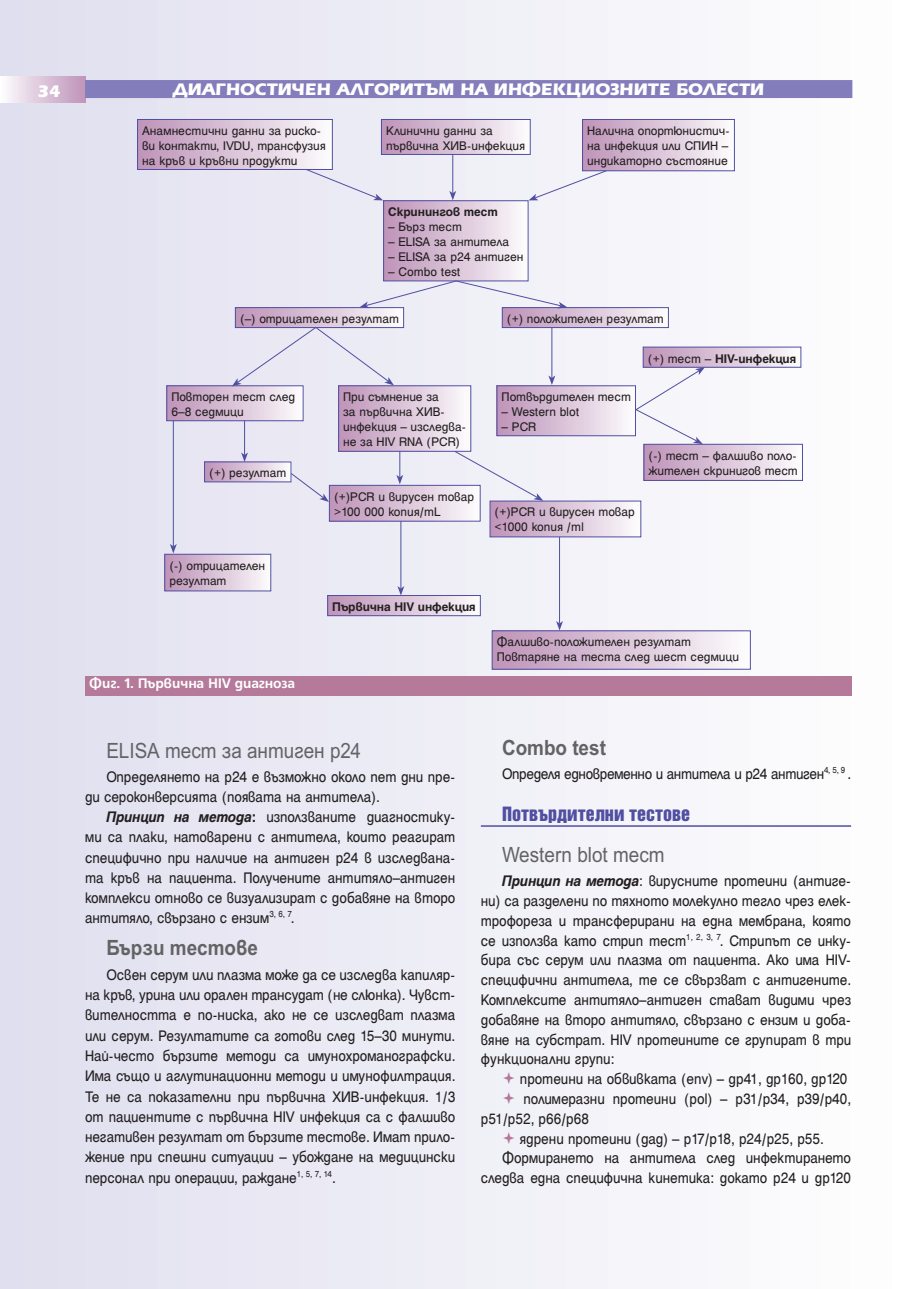
<style>
.page{position:relative;width:906px;height:1289px;background:#fff}
.page>*{position:absolute;margin:0;border:0;box-sizing:border-box;transform-origin:0 0}
.t1{font:21px "SP Ariel";color:#636366;scale:.9 1}
.t2{font:700 21px "SP Ariel";color:#636366;scale:.9 1}
.t3{font:700 18px "Erika Bg";color:#fff}
.t4{font:18px "Helvetica Inserat Cyr Upright";color:#504fa1}
.t5{font:16.5px/20.2px "Helen Bg";letter-spacing:-.005em;color:#231f20;text-align:justify;scale:.92 1}
.t6{font:700 15px "HS Grotesk Bg";letter-spacing:-.01em;color:#fff}
.t7{font:13.5px/15px "Helen Bg";color:#231f20}
.t8{font:700 13.5px "Helen Bg";color:#231f20}
.s1{font-weight:400}
.s2{font-weight:700;font-style:italic}
.s3{font-weight:700}
</style>
<div class="page">
<div style="left:1px;top:0;width:905px;height:1288px;background:linear-gradient(to right,#e0deef,#fefefe)"></div>
<div style="left:0;top:77px;width:85px;height:25px;background:linear-gradient(to right,#fdfcfd,#be94b9)"></div>
<div style="left:85px;top:80px;width:767px;height:18px;background:#837dbb"></div>
<div style="left:85px;top:676px;width:766px;height:19px;background:#b5799a"></div>
<div style="left:138px;top:119px;width:194px;height:50px;background:linear-gradient(to right,#bd92b8,#fbfafc)"></div>
<div style="left:137px;top:119px;width:196px;height:51px;border:1px solid #504fa1"></div>
<div style="left:383px;top:201px;width:145px;height:80px;background:linear-gradient(to right,#bd91b8,#fbfafc)"></div>
<div style="left:383px;top:200px;width:145px;height:81px;border:1px solid #504fa1"></div>
<div style="left:582px;top:119px;width:152px;height:52px;background:linear-gradient(to right,#bd91b8,#fbf9fb)"></div>
<div style="left:582px;top:119px;width:153px;height:52px;border:1px solid #504fa1"></div>
<div style="left:381px;top:119px;width:149px;height:35px;background:linear-gradient(to right,#bd92b8,#fbfafc)"></div>
<div style="left:381px;top:119px;width:149px;height:36px;border:1px solid #504fa1"></div>
<div style="left:167px;top:386px;width:136px;height:35px;background:linear-gradient(to right,#bd92b8,#fbf9fb)"></div>
<div style="left:166px;top:385px;width:137px;height:36px;border:1px solid #504fa1"></div>
<div style="left:204px;top:462px;width:87px;height:20px;background:linear-gradient(to right,#bd92b8,#fbf9fb)"></div>
<div style="left:204px;top:461px;width:87px;height:21px;border:1px solid #504fa1"></div>
<div style="left:165px;top:554px;width:106px;height:37px;background:linear-gradient(to right,#bd92b8,#fbf9fb)"></div>
<div style="left:164px;top:554px;width:107px;height:37px;border:1px solid #504fa1"></div>
<div style="left:338px;top:386px;width:133px;height:65px;background:linear-gradient(to right,#bd91b8,#fcfafc)"></div>
<div style="left:338px;top:385px;width:133px;height:66px;border:1px solid #504fa1"></div>
<div style="left:329px;top:485px;width:151px;height:36px;background:linear-gradient(to right,#bd92b8,#fcfafc)"></div>
<div style="left:329px;top:485px;width:151px;height:36px;border:1px solid #504fa1"></div>
<div style="left:328px;top:595px;width:152px;height:20px;background:linear-gradient(to right,#bd92b8,#fbf9fb)"></div>
<div style="left:327px;top:595px;width:154px;height:21px;border:1px solid #504fa1"></div>
<div style="left:490px;top:501px;width:151px;height:36px;background:linear-gradient(to right,#bd92b8,#fcfafc)"></div>
<div style="left:489px;top:500px;width:152px;height:37px;border:1px solid #504fa1"></div>
<div style="left:492px;top:631px;width:258px;height:38px;background:linear-gradient(to right,#bd92b8,#fbfafc)"></div>
<div style="left:492px;top:630px;width:258px;height:39px;border:1px solid #504fa1"></div>
<div style="left:497px;top:386px;width:138px;height:50px;background:linear-gradient(to right,#bd92b8,#fbf9fb)"></div>
<div style="left:496px;top:385px;width:140px;height:51px;border:1px solid #504fa1"></div>
<div style="left:643px;top:347px;width:158px;height:20px;background:linear-gradient(to right,#bd92b8,#fbf9fc)"></div>
<div style="left:643px;top:347px;width:158px;height:20px;border:1px solid #504fa1"></div>
<div style="left:644px;top:444px;width:158px;height:36px;background:linear-gradient(to right,#bd92b8,#fbf9fb)"></div>
<div style="left:643px;top:444px;width:160px;height:37px;border:1px solid #504fa1"></div>
<div style="left:235px;top:307px;width:168px;height:20px;background:linear-gradient(to right,#bd92b8,#fbf9fb)"></div>
<div style="left:235px;top:307px;width:169px;height:21px;border:1px solid #504fa1"></div>
<div style="left:502px;top:307px;width:166px;height:20px;background:linear-gradient(to right,#bd92b8,#fbf9fb)"></div>
<div style="left:502px;top:307px;width:167px;height:21px;border:1px solid #504fa1"></div>
<svg style="left:305px;top:168px;width:78px;height:32px;background:#e3e2f0"></svg>
<svg style="left:528px;top:170px;width:79px;height:30px"></svg>
<hr style="left:452px;top:154px;width:1px;height:39px;background:#504fa1">
<svg style="left:449px;top:191px;width:7px;height:9px"></svg>
<svg style="left:359px;top:280px;width:208px;height:28px"></svg>
<svg style="left:232px;top:326px;width:162px;height:60px;background:#e2e0ef"></svg>
<hr style="left:551px;top:327px;width:1px;height:51px;background:#504fa1">
<svg style="left:548px;top:375px;width:7px;height:10px"></svg>
<svg style="left:634px;top:367px;width:71px;height:77px"></svg>
<hr style="left:173px;top:421px;width:1px;height:125px;background:#504fa1">
<svg style="left:170px;top:544px;width:7px;height:9px"></svg>
<hr style="left:244px;top:421px;width:1px;height:34px;background:#504fa1">
<svg style="left:241px;top:452px;width:7px;height:10px"></svg>
<svg style="left:396px;top:451px;width:7px;height:33px"></svg>
<svg style="left:454px;top:450px;width:89px;height:51px"></svg>
<svg style="left:290px;top:472px;width:39px;height:30px"></svg>
<hr style="left:400px;top:521px;width:1px;height:67px;background:#504fa1">
<svg style="left:397px;top:586px;width:7px;height:9px"></svg>
<hr style="left:559px;top:537px;width:1px;height:86px;background:#504fa1">
<svg style="left:556px;top:621px;width:7px;height:9px"></svg>
<hr style="left:481px;top:825px;width:370px;height:1px;background:#504fa1">
<svg style="left:503px;top:1072px;width:11px;height:12px"></svg>
<svg style="left:503px;top:1091px;width:11px;height:12px"></svg>
<svg style="left:503px;top:1131px;width:11px;height:12px"></svg>
<p class="t3" style="left:37px;top:85px;width:25px">34</p>
<p class="t3" style="left:172px;top:83px;width:593px">ДИАГНОСТИЧЕН АЛГОРИТЪМ НА ИНФЕКЦИОЗНИТЕ БОЛЕСТИ</p>
<p class="t7" style="left:142px;top:124px;width:185px">Анамнестични данни за риско&shy;ви контакти, IVDU, трансфузия на кръв и кръвни продукти</p>
<p class="t7" style="left:386px;top:124px;width:141px">Клинични данни за първична ХИВ-инфекция</p>
<p class="t8" style="left:388px;top:207px;width:111px">Скринингов тест</p>
<p class="t7" style="left:388px;top:220px;width:75px">– Бърз тест</p>
<p class="t7" style="left:388px;top:235px;width:123px">– ELISA за антитела</p>
<p class="t7" style="left:388px;top:250px;width:137px">– ELISA за p24 антиген</p>
<p class="t7" style="left:388px;top:265px;width:74px">– Combo test</p>
<p class="t7" style="left:587px;top:124px;width:144px;text-align:justify">Налична опортюнистич&shy;на инфекция или СПИН – индикаторно състояние</p>
<p class="t7" style="left:240px;top:312px;width:160px">(–) отрицателен резултат</p>
<p class="t7" style="left:507px;top:312px;width:158px">(+) положителен резултат</p>
<p class="t7" style="left:171px;top:390px;width:125px">Повторен тест след<br>6–8 седмици</p>
<p class="t7" style="left:209px;top:466px;width:79px">(+) резултат</p>
<p class="t7" style="left:169px;top:559px;width:97px">(-) отрицателен резултат</p>
<p class="t6" style="left:89px;top:678px;width:207px">Фиг. 1. Първична HIV диагноза</p>
<p class="t7" style="left:343px;top:390px;width:124px">При съмнение за<br>за първична ХИВ&shy;инфекция – изследва&shy;не за HIV RNA (PCR)</p>
<p class="t7" style="left:334px;top:490px;width:142px">(+)PCR и вирусен товар &gt;100 000 копия/mL</p>
<p class="t7" style="left:501px;top:390px;width:131px">Потвърдителен тест</p>
<p class="t7" style="left:501px;top:405px;width:79px">– Western blot</p>
<p class="t7" style="left:501px;top:420px;width:36px">– PCR</p>
<p class="t7" style="left:494px;top:505px;width:142px">(+)PCR и вирусен товар &lt;1000 копия /ml</p>
<p class="t8" style="left:648px;top:354px;width:150px"><span class="s1">(+) тест –</span> HIV-инфекция</p>
<p class="t7" style="left:648px;top:449px;width:151px">(-) тест – фалшиво поло&shy;жителен скринигов тест</p>
<p class="t8" style="left:332px;top:602px;width:145px">Първична HIV инфекция</p>
<p class="t7" style="left:497px;top:635px;width:244px">Фалшиво-положителен резултат<br>Повтаряне на теста след шест седмици</p>
<p class="t1" style="left:106px;top:743px;width:285px">ELISA тест за антиген p24</p>
<p class="t5" style="left:85px;top:768px;width:404px;text-indent:21px">Определянето на p24 e възможно около пет дни пре&shy;ди сероконверсията (появата на антитела).</p>
<p class="t5" style="left:85px;top:808px;width:404px;text-indent:21px"><span class="s2">Принцип на метода</span><span class="s3">:</span> използваните диагностику&shy;ми са плаки, натоварени с антитела, които реагират специфично при наличие на антиген p24 в изследвана&shy;та кръв на пациента. Получените антитяло–антиген комплекси отново се визуализират с добавяне на второ антитяло, свързано с ензим<sup>3,</sup> <sup>6,</sup> <sup>7</sup>.</p>
<p class="t2" style="left:106px;top:940px;width:170px">Бързи тестове</p>
<p class="t5" style="left:85px;top:965px;width:404px;text-indent:21px">Освен серум или плазма може да се изследва капиляр&shy;на кръв, урина или орален трансудат (не слюнка). Чувст&shy;вителността е по-ниска, ако не се изследват плазма или серум. Резултатите са готови след 15–30 минути.<br>Най-често бързите методи са имунохроманографски.<br>Има също и аглутинационни методи и имунофилтрация.<br>Те не са показателни при първична ХИВ-инфекция. 1/3 от пациентите с първична HIV инфекция са с фалшиво негативен резултат от бързите тестове. Имат прило&shy;жение при спешни ситуации – убождане на медицински персонал при операции, раждане<sup>1,</sup> <sup>5,</sup> <sup>7,</sup> <sup>14</sup>.</p>
<p class="t2" style="left:502px;top:739px;width:117px">Combo test</p>
<p class="t5" style="left:502px;top:764px;width:381px">Определя едновременно и антитела и p24 антиген<sup>4,</sup> <sup>5,</sup> <sup>9</sup> .</p>
<p class="t4" style="left:502px;top:806px;width:189px">Потвърдителни тестове</p>
<p class="t1" style="left:502px;top:846px;width:182px">Western blot тест</p>
<p class="t5" style="left:481px;top:872px;width:404px;line-height:19.8px;text-indent:21px"><span class="s2">Принцип на метода</span>: вирусните протеини (антиге&shy;ни) са разделени по тяхното молекулно тегло чрез елек&shy;трофореза и трансферирани на една мембрана, която се използва като стрип тест<sup>1,</sup> <sup>2,</sup> <sup>3,</sup> <sup>7</sup>. Стрипът се инку&shy;бира със серум или плазма от пациента. Ако има HIV&shy;специфични антитела, те се свързват с антигените.<br>Комплексите антитяло–антиген стават видими чрез добавяне на второ антитяло, свързано с ензим и доба&shy;вяне на субстрат. HIV протеините се групират в три функционални групи:</p>
<p class="t5" style="left:520px;top:1070px;width:358px">протеини на обвивката (env) – gp41, gp160, gp120</p>
<p class="t5" style="left:523px;top:1089px;width:357px">полимеразни протеини (pol) – p31/p34, p39/p40,</p>
<p class="t5" style="left:481px;top:1109px;width:119px">p51/p52, p66/p68</p>
<p class="t5" style="left:520px;top:1129px;width:332px">ядрени протеини (gag) – p17/p18, p24/p25, p55.</p>
<p class="t5" style="left:502px;top:1149px;width:381px">Формирането на антитела след инфектирането</p>
<p class="t5" style="left:481px;top:1169px;width:404px">следва една специфична кинетика: докато p24 и gp120</p>
</div>
